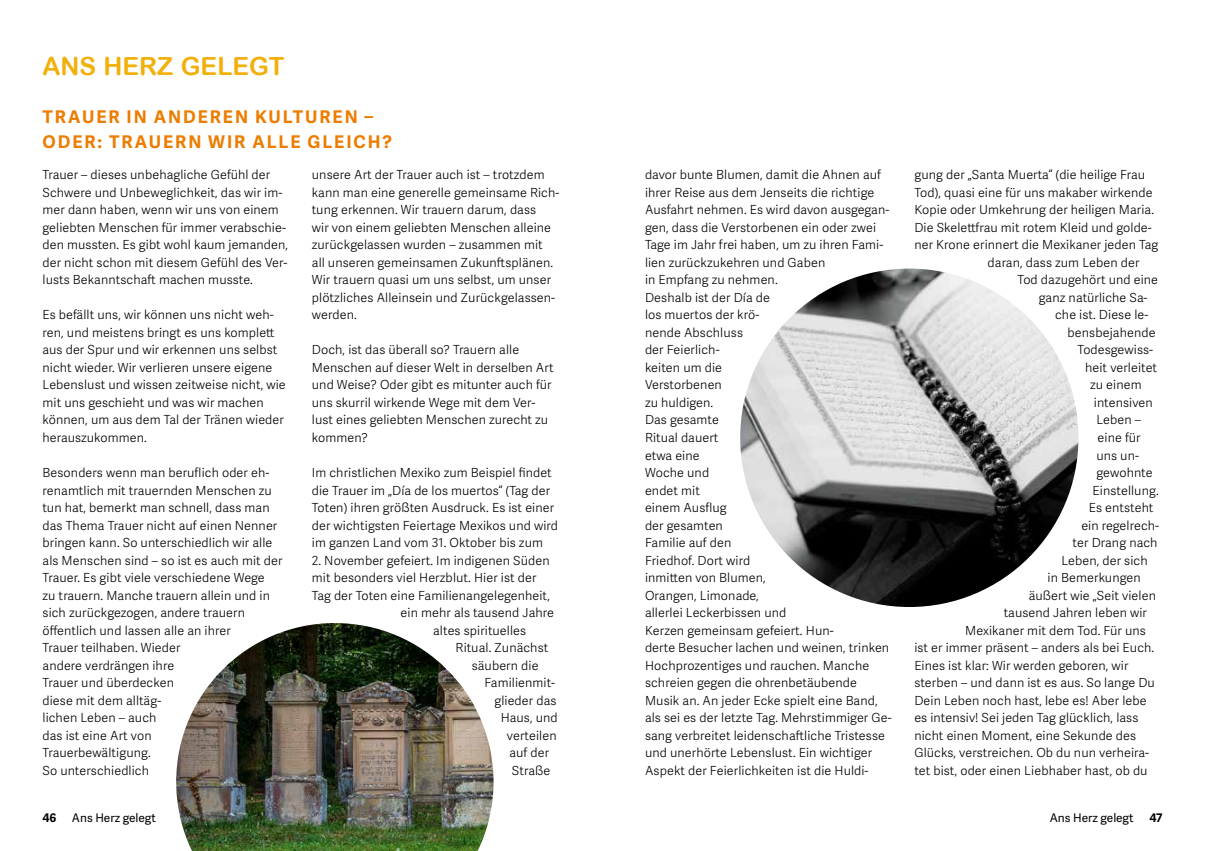
<style>
.page{position:relative;width:1205px;height:851px;background:#fff}
.page>*{position:absolute;margin:0;border:0;box-sizing:border-box;transform-origin:0 0}
.t1{font:700 25px "Arial Rounded MT Std";color:#f2b00a}
.t2{font:700 17.5px/25px "Adelle Sans";letter-spacing:.11em;color:#ec7d00}
.t3{font:300 12.5px/17.5px "Adelle Sans";letter-spacing:.01em;color:#000}
.t4{font:11.88px "Adelle Sans";color:#000}
.t5{font:700 11.88px "Adelle Sans";color:#000}
</style>
<div class="page">
<img style="left:176px;top:623px;width:318px;height:227px">
<img style="left:735px;top:263px;width:348px;height:349px;border-radius:174px">
<div style="left:730px;top:258px;width:358px;height:359px;border:10px solid #fff;border-radius:50%"></div>
<h1 class="t1" style="left:43px;top:52px;width:243px">ANS HERZ GELEGT</h1>
<h2 class="t2" style="left:43px;top:103px;width:351px">TRAUER IN ANDEREN KULTUREN –<br>ODER: TRAUERN WIR ALLE GLEICH?</h2>
<p class="t3" style="left:312px;top:166px;width:249px">unsere Art der Trauer auch ist – trotzdem kann man eine generelle gemeinsame Rich&shy;tung erkennen. Wir trauern darum, dass<br>wir von einem geliebten Menschen alleine zurückgelassen wurden – zusammen mit<br>all unseren gemeinsamen Zukunftsplänen.<br>Wir trauern quasi um uns selbst, um unser plötzliches Alleinsein und Zurückgelassen&shy;werden.</p>
<p class="t3" style="left:312px;top:341px;width:243px">Doch, ist das überall so? Trauern alle Menschen auf dieser Welt in derselben Art und Weise? Oder gibt es mitunter auch für uns skurril wirkende Wege mit dem Ver&shy;lust eines geliebten Menschen zurecht zu kommen?</p>
<p class="t3" style="left:312px;top:463px;width:248px">Im christlichen Mexiko zum Beispiel findet die Trauer im „Día de los muertos“ (Tag der Toten) ihren größten Ausdruck. Es ist einer der wichtigsten Feiertage Mexikos und wird im ganzen Land vom 31. Oktober bis zum</p>
<p class="t3" style="left:312px;top:551px;width:239px">2. November gefeiert. Im indigenen Süden</p>
<p class="t3" style="left:312px;top:568px;width:226px">mit besonders viel Herzblut. Hier ist der</p>
<p class="t3" style="left:312px;top:586px;width:240px">Tag der Toten eine Familienangelegenheit,</p>
<p class="t3" style="left:401px;top:603px;width:155px">ein mehr als tausend Jahre</p>
<p class="t3" style="left:433px;top:621px;width:94px">altes spirituelles</p>
<p class="t3" style="left:456px;top:638px;width:94px">Ritual. Zunächst</p>
<p class="t3" style="left:472px;top:656px;width:68px">säubern die</p>
<p class="t3" style="left:484px;top:673px;width:72px">Familienmit-</p>
<p class="t3" style="left:494px;top:691px;width:64px">glieder das</p>
<p class="t3" style="left:501px;top:708px;width:59px">Haus, und</p>
<p class="t3" style="left:507px;top:726px;width:51px">verteilen</p>
<p class="t3" style="left:509px;top:743px;width:41px">auf der</p>
<p class="t3" style="left:512px;top:761px;width:40px">Straße</p>
<p class="t3" style="left:43px;top:166px;width:247px">Trauer – dieses unbehagliche Gefühl der Schwere und Unbeweglichkeit, das wir im&shy;mer dann haben, wenn wir uns von einem geliebten Menschen für immer verabschie&shy;den mussten. Es gibt wohl kaum jemanden, der nicht schon mit diesem Gefühl des Ver&shy;lusts Bekanntschaft machen musste.</p>
<p class="t3" style="left:43px;top:306px;width:245px">Es befällt uns, wir können uns nicht weh&shy;ren, und meistens bringt es uns komplett aus der Spur und wir erkennen uns selbst nicht wieder. Wir verlieren unsere eigene Lebenslust und wissen zeitweise nicht, wie mit uns geschieht und was wir machen können, um aus dem Tal der Tränen wieder herauszukommen.</p>
<p class="t3" style="left:43px;top:463px;width:241px">Besonders wenn man beruflich oder eh&shy;renamtlich mit trauernden Menschen zu tun hat, bemerkt man schnell, dass man das Thema Trauer nicht auf einen Nenner bringen kann. So unterschiedlich wir alle als Menschen sind – so ist es auch mit der<br>Trauer. Es gibt viele verschiedene Wege<br>zu trauern. Manche trauern allein und in sich zurückgezogen, andere trauern öffentlich und lassen alle an ihrer<br>Trauer teilhaben. Wieder<br>andere verdrängen ihre<br>Trauer und überdecken<br>diese mit dem alltäg-<br>lichen Leben – auch<br>das ist eine Art von<br>Trauerbewältigung.<br>So unterschiedlich</p>
<p class="t3" style="left:645px;top:166px;width:248px">davor bunte Blumen, damit die Ahnen auf ihrer Reise aus dem Jenseits die richtige<br>Ausfahrt nehmen. Es wird davon ausgegan&shy;gen, dass die Verstorbenen ein oder zwei<br>Tage im Jahr frei haben, um zu ihren Fami&shy;lien zurückzukehren und Gaben<br>in Empfang zu nehmen.<br>Deshalb ist der Día de<br>los muertos der krö-<br>nende Abschluss<br>der Feierlich-<br>keiten um die<br>Verstorbenen<br>zu huldigen.<br>Das gesamte<br>Ritual dauert<br>etwa eine<br>Woche und<br>endet mit<br>einem Ausflug<br>der gesamten<br>Familie auf den<br>Friedhof. Dort wird<br>inmitten von Blumen,<br>Orangen, Limonade,<br>allerlei Leckerbissen und<br>Kerzen gemeinsam gefeiert. Hun-<br>derte Besucher lachen und weinen, trinken<br>Hochprozentiges und rauchen. Manche schreien gegen die ohrenbetäubende<br>Musik an. An jeder Ecke spielt eine Band, als sei es der letzte Tag. Mehrstimmiger Ge&shy;sang verbreitet leidenschaftliche Tristesse und unerhörte Lebenslust. Ein wichtiger<br>Aspekt der Feierlichkeiten ist die Huldi-</p>
<p class="t3" style="left:914px;top:166px;width:232px">gung der „Santa Muerta“ (die heilige Frau</p>
<p class="t3" style="left:914px;top:183px;width:240px">Tod), quasi eine für uns makaber wirkende</p>
<p class="t3" style="left:914px;top:201px;width:241px">Kopie oder Umkehrung der heiligen Maria.</p>
<p class="t3" style="left:914px;top:218px;width:239px">Die Skelettfrau mit rotem Kleid und golde-</p>
<p class="t3" style="left:914px;top:236px;width:245px">ner Krone erinnert die Mexikaner jeden Tag</p>
<p class="t3" style="left:987px;top:253px;width:153px">daran, dass zum Leben der</p>
<p class="t3" style="left:1017px;top:271px;width:142px">Tod dazugehört und eine</p>
<p class="t3" style="left:1039px;top:288px;width:110px">ganz natürliche Sa-</p>
<p class="t3" style="left:1055px;top:306px;width:95px">che ist. Diese le-</p>
<p class="t3" style="left:1067px;top:323px;width:89px">bensbejahende</p>
<p class="t3" style="left:1077px;top:341px;width:77px">Todesgewiss-</p>
<p class="t3" style="left:1085px;top:358px;width:74px">heit verleitet</p>
<p class="t3" style="left:1090px;top:376px;width:53px">zu einem</p>
<p class="t3" style="left:1094px;top:393px;width:60px">intensiven</p>
<p class="t3" style="left:1096px;top:411px;width:46px">Leben –</p>
<p class="t3" style="left:1097px;top:428px;width:44px">eine für</p>
<p class="t3" style="left:1096px;top:446px;width:44px">uns un-</p>
<p class="t3" style="left:1096px;top:463px;width:58px">gewohnte</p>
<p class="t3" style="left:1092px;top:481px;width:68px">Einstellung.</p>
<p class="t3" style="left:1089px;top:498px;width:66px">Es entsteht</p>
<p class="t3" style="left:1081px;top:516px;width:79px">ein regelrech-</p>
<p class="t3" style="left:1072px;top:533px;width:86px">ter Drang nach</p>
<p class="t3" style="left:1061px;top:551px;width:88px">Leben, der sich</p>
<p class="t3" style="left:1047px;top:568px;width:95px">in Bemerkungen</p>
<p class="t3" style="left:1029px;top:586px;width:129px">äußert wie „Seit vielen</p>
<p class="t3" style="left:1004px;top:603px;width:145px">tausend Jahren leben wir</p>
<p class="t3" style="left:965px;top:621px;width:182px">Mexikaner mit dem Tod. Für uns</p>
<p class="t3" style="left:914px;top:638px;width:241px">ist er immer präsent – anders als bei Euch.</p>
<p class="t3" style="left:914px;top:656px;width:216px">Eines ist klar: Wir werden geboren, wir</p>
<p class="t3" style="left:914px;top:673px;width:242px">sterben – und dann ist es aus. So lange Du</p>
<p class="t3" style="left:914px;top:691px;width:234px">Dein Leben noch hast, lebe es! Aber lebe</p>
<p class="t3" style="left:914px;top:708px;width:226px">es intensiv! Sei jeden Tag glücklich, lass</p>
<p class="t3" style="left:914px;top:726px;width:223px">nicht einen Moment, eine Sekunde des</p>
<p class="t3" style="left:914px;top:743px;width:236px">Glücks, verstreichen. Ob du nun verheira-</p>
<p class="t3" style="left:914px;top:761px;width:235px">tet bist, oder einen Liebhaber hast, ob du</p>
<p class="t5" style="left:43px;top:809px;width:15px">46</p>
<p class="t4" style="left:72px;top:809px;width:85px">Ans Herz gelegt</p>
<p class="t5" style="left:1149px;top:809px;width:14px">47</p>
<p class="t4" style="left:1049px;top:809px;width:85px">Ans Herz gelegt</p>
</div>
